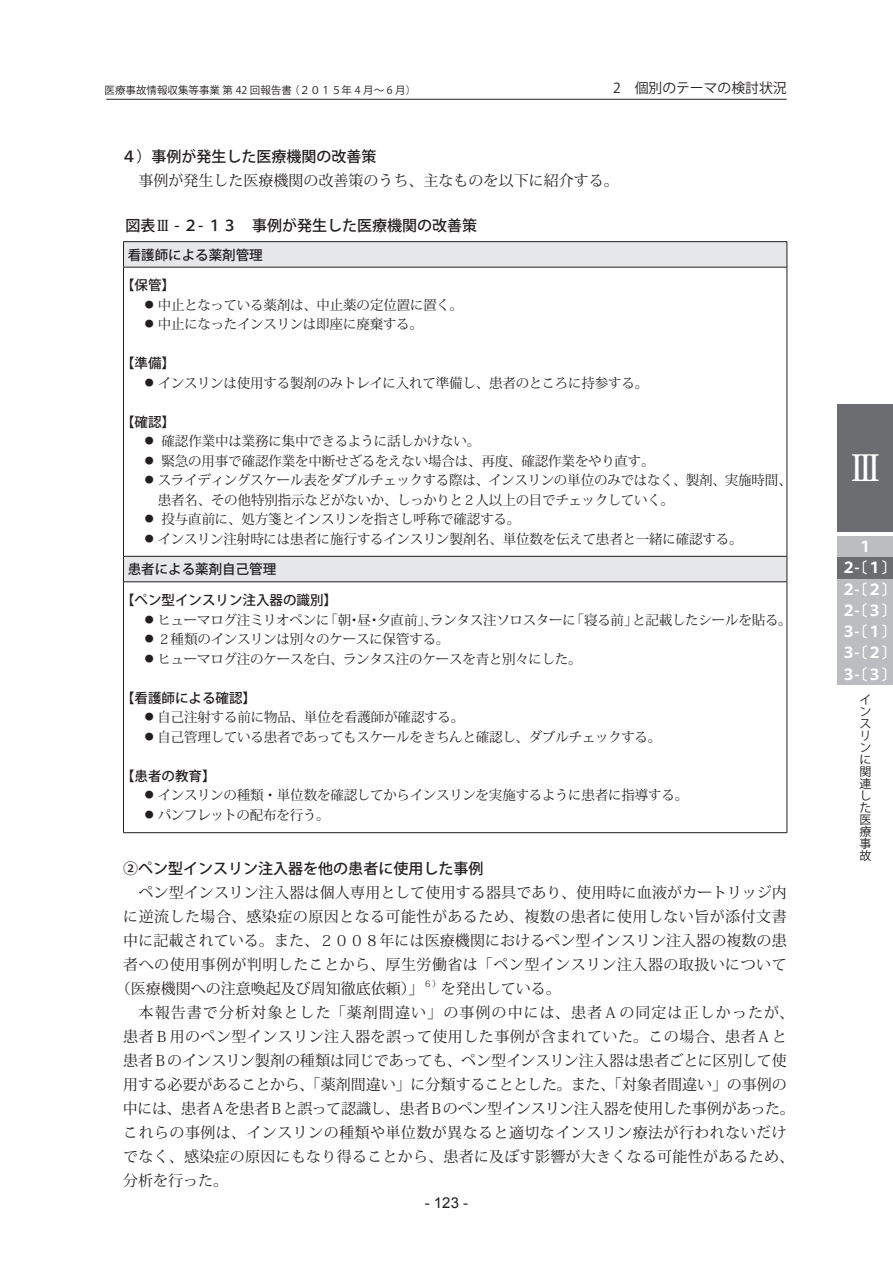
<style>
.page{position:relative;width:893px;height:1263px;background:#fff}
.page>*{position:absolute;margin:0;border:0;box-sizing:border-box;transform-origin:0 0}
.t1{font:36px "Koz Min Pro Medium 90 msp RKSJ H";color:#fff}
.t2{font:15px/24px "Koz Min Std Regular 90 msp RKSJ H";letter-spacing:.01em;color:#231f20}
.t3{font:15px "Koz Min Std Regular 90 msp RKSJ H";letter-spacing:.03em;color:#231f20}
.t4{font:15px "Koz Go Pro Medium 90 msp RKSJ H";color:#231f20}
.t5{font:15px "Koz Min Std Regular 90 msp RKSJ H";letter-spacing:-.02em;color:#231f20}
.t6{font:15px "Koz Min Std Regular 90 msp RKSJ H";letter-spacing:-.015em;color:#231f20}
.t7{font:15px "Koz Min Std Regular 90 msp RKSJ H";letter-spacing:.075em;color:#231f20}
.t8{font:15px/21.3px "Koz Go Pro Bold 90 msp RKSJ H";color:#fff}
.t9{font:15px "Arial";color:#231f20}
.t10{font:13.8px "Koz Go Std Regular 90 msp RKSJ H";color:#231f20}
.t11{font:13.5px/19.5px "Koz Min Std Regular 90 msp RKSJ H";letter-spacing:-.015em;color:#231f20}
.t12{font:13.5px "Koz Go Pro Medium 90 msp RKSJ H";color:#231f20}
.t13{font:12px/12px "Koz Go Pro Regular 90 msp RKSJ V";color:#231f20}
.t14{font:10.5px "Koz Go Std Regular 90 msp RKSJ H";color:#231f20}
.t15{font:8.7px "Koz Min Std Regular 90 msp RKSJ H";color:#231f20}
.s1{font-family:"Koz Go Pro Medium 90 msp RKSJ H"}
.s2{font-family:"Koz Min Std Medium 90 msp RKSJ H"}
.s3{font-size:9px}
</style>
<div class="page">
<div style="left:838px;top:536px;width:55px;height:149px;background:#bcbdc0"></div>
<hr style="left:106px;top:99px;width:681px;height:1px;background:#231f20">
<div style="left:838px;top:404px;width:55px;height:128px;background:#6c6d70"></div>
<div style="left:838px;top:557px;width:55px;height:21px;background:#6c6d70"></div>
<div style="left:123px;top:242px;width:664px;height:25px;background:#e6e7e9"></div>
<div style="left:123px;top:556px;width:664px;height:26px;background:#e6e7e9"></div>
<hr style="left:123px;top:241px;width:664px;height:1px;background:#231f20">
<svg style="left:123px;top:242px;width:1px;height:25px"></svg>
<svg style="left:787px;top:242px;width:1px;height:25px"></svg>
<hr style="left:123px;top:267px;width:664px;height:1px;background:#231f20">
<hr style="left:123px;top:267px;width:1px;height:289px;background:#231f20">
<hr style="left:787px;top:267px;width:1px;height:289px;background:#231f20">
<hr style="left:123px;top:556px;width:664px;height:1px;background:#231f20">
<svg style="left:123px;top:557px;width:1px;height:25px"></svg>
<svg style="left:787px;top:557px;width:1px;height:25px"></svg>
<hr style="left:123px;top:582px;width:664px;height:1px;background:#231f20">
<hr style="left:123px;top:582px;width:1px;height:250px;background:#231f20">
<hr style="left:787px;top:582px;width:1px;height:250px;background:#231f20">
<hr style="left:123px;top:832px;width:664px;height:1px;background:#231f20">
<p class="t14" style="left:105px;top:86px;width:313px">医療事故情報収集等事業 第 42 回報告書 （２０１５年 4 月～ 6 月）</p>
<p class="t10" style="left:613px;top:83px;width:175px">2　個別のテーマの検討状況</p>
<p class="t2" style="left:139px;top:146px;width:481px;text-indent:-17px"><span class="s1">４）事例が発生した医療機関の改善策<br></span>事例が発生した医療機関の改善策のうち、主なものを以下に紹介する。</p>
<p class="t4" style="left:126px;top:220px;width:353px">図表<span class="s2">Ⅲ</span> - ２- １３　事例が発生した医療機関の改善策</p>
<p class="t12" style="left:128px;top:249px;width:136px">看護師による薬剤管理</p>
<p class="t12" style="left:121px;top:280px;width:55px">【保管】</p>
<p class="t11" style="left:145px;top:297px;width:320px"><span class="s3">●</span> 中止となっている薬剤は、中止薬の定位置に置く。</p>
<p class="t11" style="left:145px;top:316px;width:280px"><span class="s3">●</span> 中止になったインスリンは即座に廃棄する。</p>
<p class="t12" style="left:121px;top:358px;width:55px">【準備】</p>
<p class="t11" style="left:145px;top:375px;width:505px"><span class="s3">●</span> インスリンは使用する製剤のみトレイに入れて準備し、患者のところに持参する。</p>
<p class="t12" style="left:121px;top:416px;width:55px">【確認】</p>
<p class="t11" style="left:145px;top:433px;width:337px"><span class="s3">●</span> 確認作業中は業務に集中できるように話しかけない。</p>
<p class="t11" style="left:145px;top:453px;width:511px"><span class="s3">●</span> 緊急の用事で確認作業を中断せざるをえない場合は、再度、確認作業をやり直す。</p>
<p class="t11" style="left:158px;top:472px;width:635px;text-indent:-13px"><span class="s3">●</span> スライディングスケール表をダブルチェックする際は、インスリンの単位のみではなく、製剤、実施時間、患者名、その他特別指示などがないか、しっかりと２人以上の目でチェックしていく。</p>
<p class="t11" style="left:145px;top:511px;width:377px"><span class="s3">●</span> 投与直前に、処方箋とインスリンを指さし呼称で確認する。</p>
<p class="t11" style="left:145px;top:531px;width:599px"><span class="s3">●</span> インスリン注射時には患者に施行するインスリン製剤名、単位数を伝えて患者と一緒に確認する。</p>
<p class="t12" style="left:128px;top:564px;width:150px">患者による薬剤自己管理</p>
<p class="t12" style="left:121px;top:595px;width:218px">【ペン型インスリン注入器の識別】</p>
<p class="t11" style="left:145px;top:612px;width:648px"><span class="s3">●</span> ヒューマログ注ミリオペンに「朝・昼・夕直前」、ランタス注ソロスターに「寝る前」と記載したシールを貼る。</p>
<p class="t11" style="left:145px;top:631px;width:306px"><span class="s3">●</span> ２種類のインスリンは別々のケースに保管する。</p>
<p class="t11" style="left:145px;top:651px;width:438px"><span class="s3">●</span> ヒューマログ注のケースを白、ランタス注のケースを青と別々にした。</p>
<p class="t12" style="left:121px;top:692px;width:137px">【看護師による確認】</p>
<p class="t11" style="left:145px;top:709px;width:321px"><span class="s3">●</span> 自己注射する前に物品、単位を看護師が確認する。</p>
<p class="t11" style="left:145px;top:729px;width:518px"><span class="s3">●</span> 自己管理している患者であってもスケールをきちんと確認し、ダブルチェックする。</p>
<p class="t12" style="left:121px;top:770px;width:96px">【患者の教育】</p>
<p class="t11" style="left:145px;top:787px;width:545px"><span class="s3">●</span> インスリンの種類・単位数を確認してからインスリンを実施するように患者に指導する。</p>
<p class="t11" style="left:145px;top:807px;width:186px"><span class="s3">●</span> パンフレットの配布を行う。</p>
<p class="t4" style="left:123px;top:863px;width:362px">②ペン型インスリン注入器を他の患者に使用した事例</p>
<p class="t2" style="left:138px;top:883px;width:650px">ペン型インスリン注入器は個人専用として使用する器具であり、使用時に血液がカートリッジ内</p>
<p class="t3" style="left:123px;top:911px;width:665px">に逆流した場合、感染症の原因となる可能性があるため、複数の患者に使用しない旨が添付文書</p>
<p class="t2" style="left:123px;top:931px;width:665px">中に記載されている。また、２００８年には医療機関におけるペン型インスリン注入器の複数の患</p>
<p class="t3" style="left:123px;top:959px;width:665px">者への使用事例が判明したことから、厚生労働省は「ペン型インスリン注入器の取扱いについて</p>
<p class="t2" style="left:116px;top:979px;width:309px">（医療機関への注意喚起及び周知徹底依頼）」</p>
<p class="t15" style="left:423px;top:980px;width:19px">６）</p>
<p class="t2" style="left:441px;top:979px;width:121px">を発出している。</p>
<p class="t7" style="left:139px;top:1007px;width:657px">本報告書で分析対象とした「薬剤間違い」の事例の中には、患者Ａの同定は正しかったが、</p>
<p class="t3" style="left:123px;top:1031px;width:665px">患者Ｂ用のペン型インスリン注入器を誤って使用した事例が含まれていた。この場合、患者Ａと</p>
<p class="t6" style="left:123px;top:1055px;width:665px">患者Ｂのインスリン製剤の種類は同じであっても、ペン型インスリン注入器は患者ごとに区別して使</p>
<p class="t2" style="left:123px;top:1075px;width:665px">用する必要があることから、「薬剤間違い」に分類することとした。また、「対象者間違い」の事例の</p>
<p class="t5" style="left:123px;top:1103px;width:673px">中には、患者Ａを患者Ｂと誤って認識し、患者Ｂのペン型インスリン注入器を使用した事例があった。</p>
<p class="t3" style="left:123px;top:1127px;width:665px">これらの事例は、インスリンの種類や単位数が異なると適切なインスリン療法が行われないだけ</p>
<p class="t2" style="left:123px;top:1147px;width:672px">でなく、感染症の原因にもなり得ることから、患者に及ぼす影響が大きくなる可能性があるため、</p>
<p class="t2" style="left:123px;top:1171px;width:106px">分析を行った。</p>
<p class="t9" style="left:425px;top:1194px;width:45px">- 123 -</p>
<p class="t1" style="left:847px;top:454px;width:37px">Ⅲ</p>
<p class="t8" style="left:858px;top:538px;width:16px">１</p>
<p class="t8" style="left:841px;top:559px;width:58px">２-〔１〕</p>
<p class="t8" style="left:841px;top:580px;width:58px">２-〔２〕<br>２-〔３〕</p>
<p class="t8" style="left:841px;top:644px;width:58px">３-〔２〕<br>３-〔３〕</p>
<p class="t8" style="left:841px;top:623px;width:58px">３-〔１〕</p>
<p class="t13" style="left:859px;top:695px;width:13px">インスリンに関連した医療事故</p>
</div>
